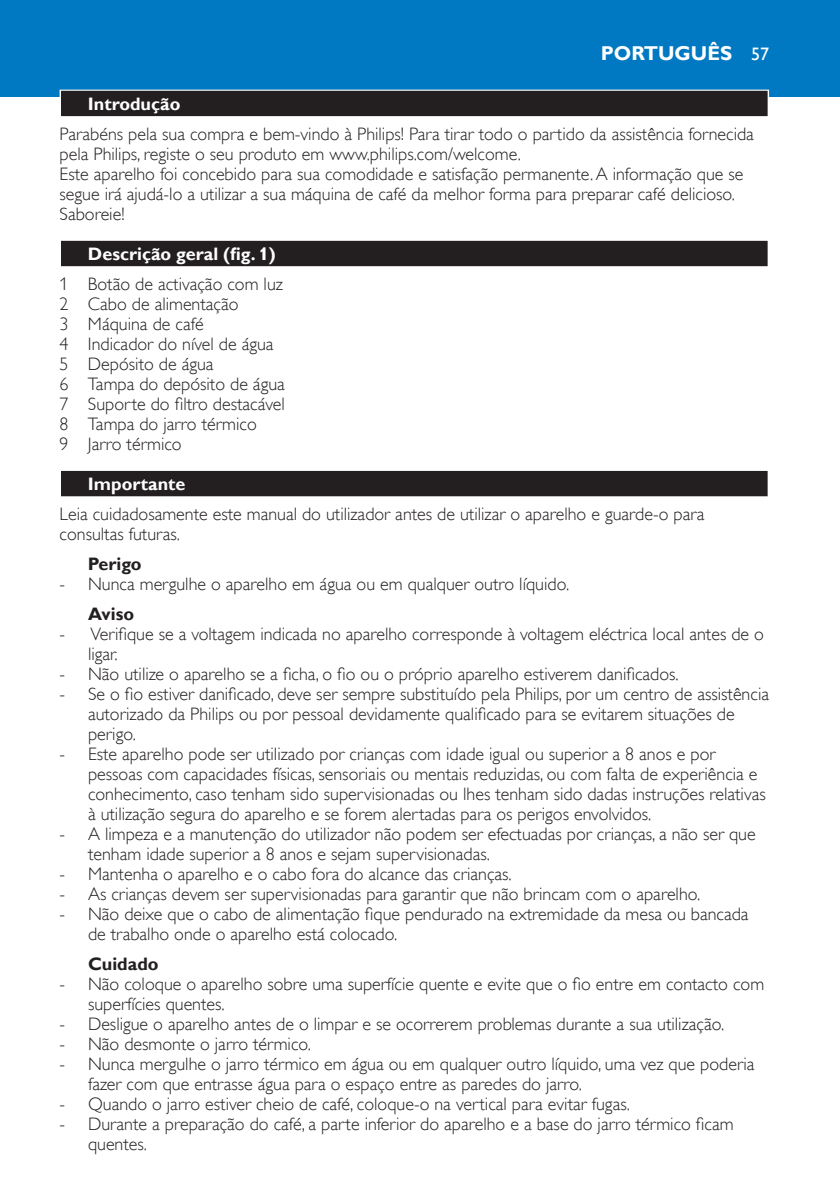
<style>
.page{position:relative;width:840px;height:1191px;background:#fff}
.page>*{position:absolute;margin:0;border:0;box-sizing:border-box;transform-origin:0 0}
.t1{font:700 20px "Gill Sans Alt One WGL";color:#fff}
.t2{font:18px/20px "Gill Sans Alt One WGL Light";color:#231f20}
.t3{font:700 18px "Gill Sans Alt One WGL";color:#fff}
.t4{font:700 18px "Gill Sans Alt One WGL";color:#231f20}
.t5{font:18px "Gill Sans Alt One WGL";color:#fff}
</style>
<div class="page">
<div style="left:0;top:0;width:839px;height:96px;background:#0079c2"></div>
<div style="left:60px;top:90px;width:708px;height:28px;background:#e4e3e3"></div>
<div style="left:61px;top:91px;width:706px;height:25px;background:#231f20"></div>
<div style="left:60px;top:240px;width:708px;height:28px;background:#d5d4d5"></div>
<div style="left:61px;top:241px;width:706px;height:25px;background:#231f20"></div>
<div style="left:60px;top:470px;width:708px;height:28px;background:#c0bebf"></div>
<div style="left:61px;top:471px;width:706px;height:25px;background:#231f20"></div>
<p class="t1" style="left:600px;top:40px;width:133px">Português</p>
<p class="t5" style="left:750px;top:42px;width:19px">57</p>
<p class="t3" style="left:88px;top:92px;width:94px">I ntrodução</p>
<p class="t2" style="left:60px;top:124px;width:695px">Parabéns pela sua compra e bem-vindo à Philips! Para tirar todo o partido da assistência fornecida pela Philips, registe o seu produto em www.philips.com/welcome.<br>Este aparelho foi concebido para sua comodidade e satisfação permanente. A informação que se segue irá ajudá-lo a utilizar a sua máquina de café da melhor forma para preparar café delicioso.<br>Saboreie!</p>
<p class="t3" style="left:88px;top:242px;width:189px">Descrição geral (fig. 1)</p>
<p class="t2" style="left:60px;top:274px;width:227px">1 Botão de activação com luz<br>2 Cabo de alimentação<br>3 Máquina de café<br>4 Indicador do nível de água<br>5 Depósito de água<br>6 Tampa do depósito de água<br>7 Suporte do filtro destacável<br>8 Tampa do jarro térmico<br>9 Jarro térmico</p>
<p class="t3" style="left:88px;top:472px;width:99px">I mportante</p>
<p class="t2" style="left:60px;top:504px;width:646px">Leia cuidadosamente este manual do utilizador antes de utilizar o aparelho e guarde-o para consultas futuras.</p>
<p class="t4" style="left:88px;top:552px;width:55px">Perigo</p>
<p class="t2" style="left:60px;top:574px;width:511px">- Nunca mergulhe o aparelho em água ou em qualquer outro líquido.</p>
<p class="t4" style="left:88px;top:602px;width:48px">Aviso</p>
<p class="t2" style="left:88px;top:624px;width:677px;text-indent:-28px">- Verifique se a voltagem indicada no aparelho corresponde à voltagem eléctrica local antes de o ligar.</p>
<p class="t2" style="left:60px;top:664px;width:620px">- Não utilize o aparelho se a ficha, o fio ou o próprio aparelho estiverem danificados.</p>
<p class="t2" style="left:88px;top:684px;width:682px;text-indent:-28px">- Se o fio estiver danificado, deve ser sempre substituído pela Philips, por um centro de assistência autorizado da Philips ou por pessoal devidamente qualificado para se evitarem situações de perigo.</p>
<p class="t2" style="left:88px;top:744px;width:679px;text-indent:-28px">- Este aparelho pode ser utilizado por crianças com idade igual ou superior a 8 anos e por pessoas com capacidades físicas, sensoriais ou mentais reduzidas, ou com falta de experiência e conhecimento, caso tenham sido supervisionadas ou lhes tenham sido dadas instruções relativas à utilização segura do aparelho e se forem alertadas para os perigos envolvidos.</p>
<p class="t2" style="left:88px;top:824px;width:668px;text-indent:-28px">- A limpeza e a manutenção do utilizador não podem ser efectuadas por crianças, a não ser que tenham idade superior a 8 anos e sejam supervisionadas.</p>
<p class="t2" style="left:60px;top:864px;width:453px">- Mantenha o aparelho e o cabo fora do alcance das crianças.</p>
<p class="t2" style="left:60px;top:884px;width:642px">- As crianças devem ser supervisionadas para garantir que não brincam com o aparelho.</p>
<p class="t2" style="left:88px;top:904px;width:661px;text-indent:-28px">- Não deixe que o cabo de alimentação fique pendurado na extremidade da mesa ou bancada de trabalho onde o aparelho está colocado.</p>
<p class="t4" style="left:88px;top:952px;width:72px">Cuidado</p>
<p class="t2" style="left:88px;top:974px;width:677px;text-indent:-28px">- Não coloque o aparelho sobre uma superfície quente e evite que o fio entre em contacto com superfícies quentes.</p>
<p class="t2" style="left:60px;top:1014px;width:665px">- Desligue o aparelho antes de o limpar e se ocorrerem problemas durante a sua utilização.</p>
<p class="t2" style="left:60px;top:1034px;width:253px">- Não desmonte o jarro térmico.</p>
<p class="t2" style="left:88px;top:1054px;width:667px;text-indent:-28px">- Nunca mergulhe o jarro térmico em água ou em qualquer outro líquido, uma vez que poderia fazer com que entrasse água para o espaço entre as paredes do jarro.</p>
<p class="t2" style="left:60px;top:1094px;width:571px">- Quando o jarro estiver cheio de café, coloque-o na vertical para evitar fugas.</p>
<p class="t2" style="left:88px;top:1114px;width:646px;text-indent:-28px">- Durante a preparação do café, a parte inferior do aparelho e a base do jarro térmico ficam quentes.</p>
</div>
